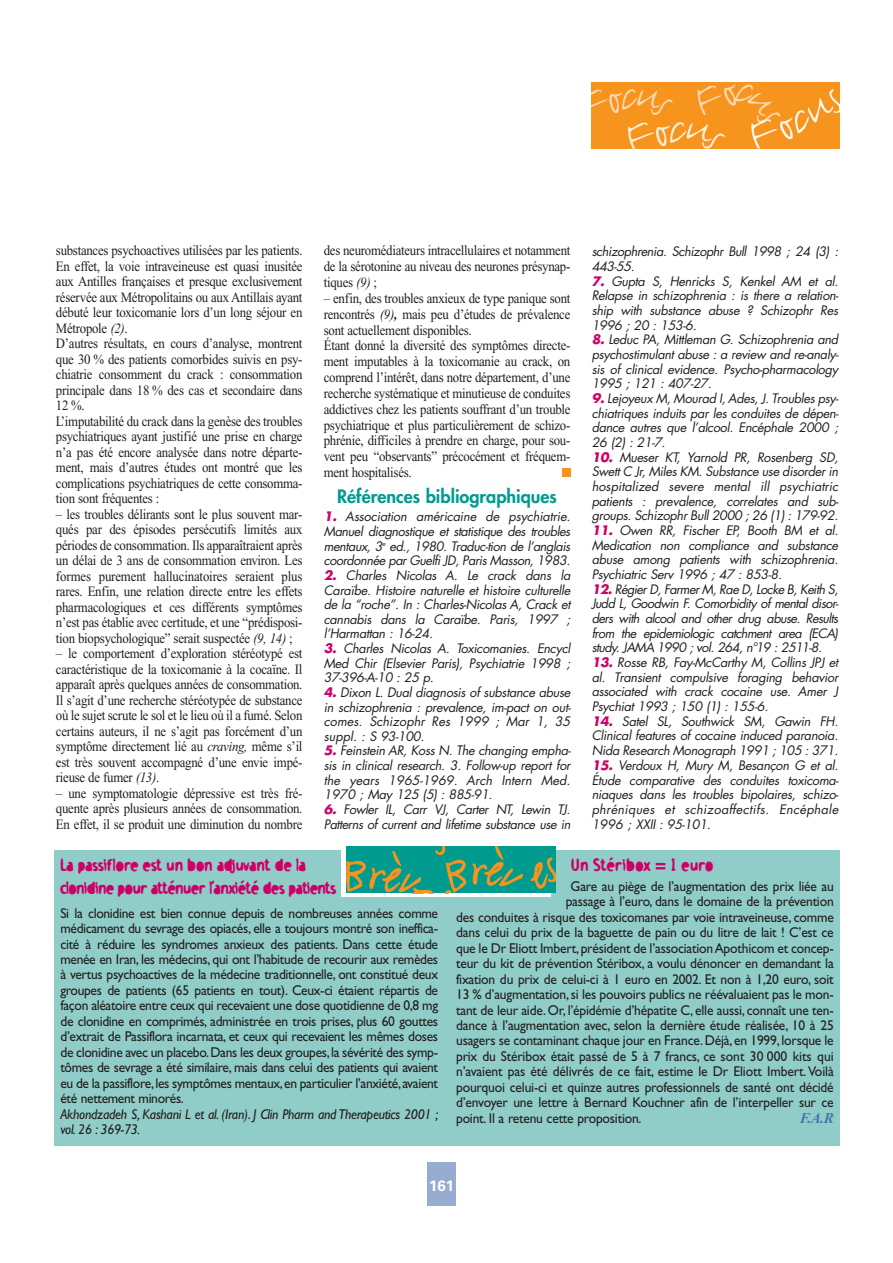
<style>
.page{position:relative;width:893px;height:1263px;background:#fff}
.page>*{position:absolute;margin:0;border:0;box-sizing:border-box;transform-origin:0 0}
.t1{font:700 18px/22.5px "Holstein";letter-spacing:-.045em;color:#ce0068}
.t2{font:800 18px "Futura";color:#009b8f}
.t3{font:700 18px "Holstein";color:#ce0068}
.t4{font:italic 700 15px "Times New Roman";color:#4376ad}
.t5{font:700 15px "Univers";color:#fff}
.t6{font:14.25px/15.5px "Times New Roman";letter-spacing:-.02em;color:#231f1f;text-align:justify;scale:.9 1}
.t7{font:14.25px/15.5px "Gill Sans";letter-spacing:-.025em;color:#231f1f;scale:.95 1}
.t8{font:italic 12.75px/14.7px "Futura";letter-spacing:-.025em;color:#231f1f;text-align:justify}
.s1{font-style:italic}
.s2{font-weight:700;font-style:italic}
.s3{font-weight:700;color:#ce0068}
.s4{font-family:"Univers"}
</style>
<div class="page">
<div style="left:427px;top:1163px;width:29px;height:43px;background:#96acd1"></div>
<div style="left:54px;top:850px;width:785px;height:296px;background:#90cdc9"></div>
<div style="left:562px;top:468px;width:9px;height:9px;background:#f7941e"></div>
<div style="left:591px;top:82px;width:249px;height:67px;background:#f7941e"></div>
<svg style="left:341px;top:846px;width:215px;height:51px"></svg>
<p class="t6" style="left:56px;top:244px;width:275px;text-align:left">substances psychoactives utilisées par les patients.<br>En effet, la voie intraveineuse est quasi inusitée aux Antilles françaises et presque exclusivement réservée aux Métropolitains ou aux Antillais ayant débuté leur toxicomanie lors d’un long séjour en Métropole <span class="s1">(2)</span>.<br>D’autres résultats, en cours d’analyse, montrent que 30 % des patients comorbides suivis en psy&shy;chiatrie consomment du crack : consommation principale dans 18 % des cas et secondaire dans 12 %.<br>L’imputabilité du crack dans la genèse des troubles psychiatriques ayant justifié une prise en charge n’a pas été encore analysée dans notre départe&shy;ment, mais d’autres études ont montré que les complications psychiatriques de cette consomma&shy;tion sont fréquentes :</p>
<p class="t6" style="left:56px;top:508px;width:275px">– les troubles délirants sont le plus souvent mar&shy;qués par des épisodes persécutifs limités aux périodes de consommation. Ils apparaîtraient après un délai de 3 ans de consommation environ. Les formes purement hallucinatoires seraient plus rares. Enfin, une relation directe entre les effets pharmacologiques et ces différents symptômes n’est pas établie avec certitude, et une “prédisposi&shy;tion biopsychologique” serait suspectée <span class="s1">(9, 14)</span> ;</p>
<p class="t6" style="left:56px;top:647px;width:275px">– le comportement d’exploration stéréotypé est caractéristique de la toxicomanie à la cocaïne. Il apparaît après quelques années de consommation.<br>Il s’agit d’une recherche stéréotypée de substance où le sujet scrute le sol et le lieu où il a fumé. Selon certains auteurs, il ne s’agit pas forcément d’un symptôme directement lié au <span class="s1">craving,</span> même s’il est très souvent accompagné d’une envie impé&shy;rieuse de fumer <span class="s1">(13)</span>.</p>
<p class="t6" style="left:56px;top:787px;width:275px">– une symptomatologie dépressive est très fré&shy;quente après plusieurs années de consommation.<br>En effet, il se produit une diminution du nombre</p>
<p class="t6" style="left:324px;top:244px;width:275px;line-height:15.9px">des neuromédiateurs intracellulaires et notamment de la sérotonine au niveau des neurones présynap&shy;tiques <span class="s1">(9)</span> ;</p>
<p class="t6" style="left:324px;top:292px;width:275px;line-height:15.9px;text-align:left">– enfin, des troubles anxieux de type panique sont rencontrés <span class="s1">(9)</span><span class="s2">,</span> mais peu d’études de prévalence sont actuellement disponibles.<br>Étant donné la diversité des symptômes directe&shy;ment imputables à la toxicomanie au crack, on comprend l’intérêt, dans notre département, d’une recherche systématique et minutieuse de conduites addictives chez les patients souffrant d’un trouble psychiatrique et plus particulièrement de schizo&shy;phrénie, difficiles à prendre en charge, pour sou&shy;vent peu “observants” précocément et fréquem&shy;ment hospitalisés.</p>
<h1 class="t2" style="left:337px;top:487px;width:221px">Références bibliographiques</h1>
<p class="t8" style="left:324px;top:510px;width:248px"><span class="s3">1.</span> Association américaine de psychiatrie.<br>Manuel diagnostique et statistique des troubles mentaux, 3<sup>e</sup> ed., 1980. Traduc-tion de l’anglais coordonnée par Guelfi JD, Paris Masson, 1983.</p>
<p class="t8" style="left:324px;top:569px;width:248px"><span class="s3">2.</span> Charles Nicolas A. Le crack dans la Caraïbe. Histoire naturelle et histoire culturelle de la “roche”. In : Charles-Nicolas A, Crack et cannabis dans la Caraïbe. Paris, 1997 ; l’Harmattan : 16-24.</p>
<p class="t8" style="left:324px;top:642px;width:248px"><span class="s3">3.</span> Charles Nicolas A. Toxicomanies. Encycl Med Chir (Elsevier Paris), Psychiatrie 1998 ; 37-396-A-10 : 25 p.</p>
<p class="t8" style="left:324px;top:686px;width:248px"><span class="s3">4.</span> Dixon L. Dual diagnosis of substance abuse in schizophrenia : prevalence, im-pact on out&shy;comes. Schizophr Res 1999 ; Mar 1, 35 suppl. : S 93-100.</p>
<p class="t8" style="left:324px;top:744px;width:249px"><span class="s3">5.</span> Feinstein AR, Koss N. The changing empha&shy;sis in clinical research. 3. Follow-up report for the years 1965-1969. Arch Intern Med.<br>1970 ; May 125 (5) : 885-91.</p>
<p class="t8" style="left:324px;top:803px;width:248px"><span class="s3">6.</span> Fowler IL, Carr VJ, Carter NT, Lewin TJ.<br>Patterns of current and lifetime substance use in</p>
<p class="t8" style="left:591px;top:245px;width:248px">schizophrenia. Schizophr Bull 1998 ; 24 (3) :<br>443-55.</p>
<p class="t8" style="left:591px;top:275px;width:248px"><span class="s3">7.</span> Gupta S, Henricks S, Kenkel AM et al.<br>Relapse in schizophrenia : is there a relation&shy;ship with substance abuse ? Schizophr Res 1996 ; 20 : 153-6.</p>
<p class="t8" style="left:591px;top:333px;width:248px"><span class="s3">8.</span> Leduc PA, Mittleman G. Schizophrenia and psychostimulant abuse : a review and re-analy&shy;sis of clinical evidence. Psycho-pharmacology 1995 ; 121 : 407-27.</p>
<p class="t8" style="left:591px;top:392px;width:249px"><span class="s3">9.</span> Lejoyeux M, Mourad I, Ades, J. Troubles psy&shy;chiatriques induits par les conduites de dépen&shy;dance autres que l’alcool. Encéphale 2000 ; 26 (2) : 21-7.</p>
<p class="t8" style="left:591px;top:451px;width:249px"><span class="s3">10.</span> Mueser KT, Yarnold PR, Rosenberg SD, Swett C Jr, Miles KM. Substance use disorder in hospitalized severe mental ill psychiatric patients : prevalence, correlates and sub&shy;groups. Schizophr Bull 2000 ; 26 (1) : 179-92.</p>
<p class="t8" style="left:591px;top:524px;width:248px"><span class="s3">11.</span> Owen RR, Fischer EP, Booth BM et al.<br>Medication non compliance and substance abuse among patients with schizophrenia.<br>Psychiatric Serv 1996 ; 47 : 853-8.</p>
<p class="t8" style="left:591px;top:583px;width:249px"><span class="s3">12.</span> Régier D, Farmer M, Rae D, Locke B, Keith S, Judd L, Goodwin F. Comorbidity of mental disor&shy;ders with alcool and other drug abuse. Results from the epidemiologic catchment area (ECA) study. JAMA 1990 ; vol. 264, n°19 : 2511-8.</p>
<p class="t8" style="left:591px;top:656px;width:248px"><span class="s3">13.</span> Rosse RB, Fay-McCarthy M, Collins JPJ et al. Transient compulsive foraging behavior associated with crack cocaine use. Amer J Psychiat 1993 ; 150 (1) : 155-6.</p>
<p class="t8" style="left:591px;top:715px;width:248px"><span class="s3">14.</span> Satel SL, Southwick SM, Gawin FH.<br>Clinical features of cocaine induced paranoia.<br>Nida Research Monograph 1991 ; 105 : 371.</p>
<p class="t8" style="left:591px;top:759px;width:248px"><span class="s3">15.</span> Verdoux H, Mury M, Besançon G et al.<br>Étude comparative des conduites toxicoma&shy;niaques dans les troubles bipolaires, schizo&shy;phréniques et schizoaffectifs. Encéphale 1996 ; XXII : 95-101.</p>
<h1 class="t1" style="left:60px;top:855px;width:278px">La passiflore est un bon adjuvant de la clonidine pour atténuer l’anxiété des patients</h1>
<p class="t7" style="left:60px;top:907px;width:399px">Si la clonidine est bien connue depuis de nombreuses années comme médicament du sevrage des opiacés, elle a toujours montré son ineffica&shy;cité à réduire les syndromes anxieux des patients. Dans cette étude menée en Iran, les médecins, qui ont l’habitude de recourir aux remèdes à vertus psychoactives de la médecine traditionnelle, ont constitué deux groupes de patients (65 patients en tout). Ceux-ci étaient répartis de façon aléatoire entre ceux qui recevaient une dose quotidienne de 0,8 mg de clonidine en comprimés, administrée en trois prises, plus 60 gouttes d’extrait de Passiflora incarnata, et ceux qui recevaient les mêmes doses de clonidine avec un placebo.Dans les deux groupes,la sévérité des symp&shy;tômes de sevrage a été similaire, mais dans celui des patients qui avaient eu de la passiflore,les symptômes mentaux,en particulier l’anxiété,avaient été nettement minorés.<br><span class="s1">Akhondzadeh S, Kashani L et al. (Iran)</span>. <span class="s1">J Clin Pharm and Therapeutics 2001 ; vol. 26 : 369-73.</span></p>
<h1 class="t3" style="left:570px;top:858px;width:144px">Un Stéribox <span class="s4">=</span> 1 euro</h1>
<p class="t7" style="left:570px;top:880px;width:278px">Gare au piège de l’augmentation des prix liée au</p>
<p class="t7" style="left:565px;top:895px;width:284px">passage à l’euro, dans le domaine de la prévention</p>
<p class="t7" style="left:456px;top:911px;width:399px">des conduites à risque des toxicomanes par voie intraveineuse, comme</p>
<p class="t7" style="left:456px;top:926px;width:399px">dans celui du prix de la baguette de pain ou du litre de lait ! C’est ce</p>
<p class="t7" style="left:456px;top:942px;width:399px">que le Dr Eliott Imbert,président de l’association Apothicom et concep-</p>
<p class="t7" style="left:456px;top:957px;width:399px">teur du kit de prévention Stéribox, a voulu dénoncer en demandant la</p>
<p class="t7" style="left:456px;top:973px;width:399px">fixation du prix de celui-ci à 1 euro en 2002. Et non à 1,20 euro, soit</p>
<p class="t7" style="left:456px;top:988px;width:399px">13 % d’augmentation,si les pouvoirs publics ne réévaluaient pas le mon-</p>
<p class="t7" style="left:456px;top:1004px;width:399px">tant de leur aide. Or, l’épidémie d’hépatite C, elle aussi, connaît une ten-</p>
<p class="t7" style="left:456px;top:1019px;width:399px">dance à l’augmentation avec, selon la dernière étude réalisée, 10 à 25</p>
<p class="t7" style="left:456px;top:1034px;width:399px">usagers se contaminant chaque jour en France.Déjà,en 1999,lorsque le</p>
<p class="t7" style="left:456px;top:1050px;width:399px">prix du Stéribox était passé de 5 à 7 francs, ce sont 30 000 kits qui</p>
<p class="t7" style="left:456px;top:1065px;width:399px">n’avaient pas été délivrés de ce fait, estime le Dr Eliott Imbert.Voilà</p>
<p class="t7" style="left:456px;top:1081px;width:399px">pourquoi celui-ci et quinze autres professionnels de santé ont décidé</p>
<p class="t7" style="left:456px;top:1096px;width:399px">d’envoyer une lettre à Bernard Kouchner afin de l’interpeller sur ce</p>
<p class="t7" style="left:456px;top:1112px;width:197px">point. Il a retenu cette proposition.</p>
<p class="t4" style="left:800px;top:1113px;width:35px">F.A.R</p>
<p class="t5" style="left:429px;top:1180px;width:27px">161</p>
</div>
